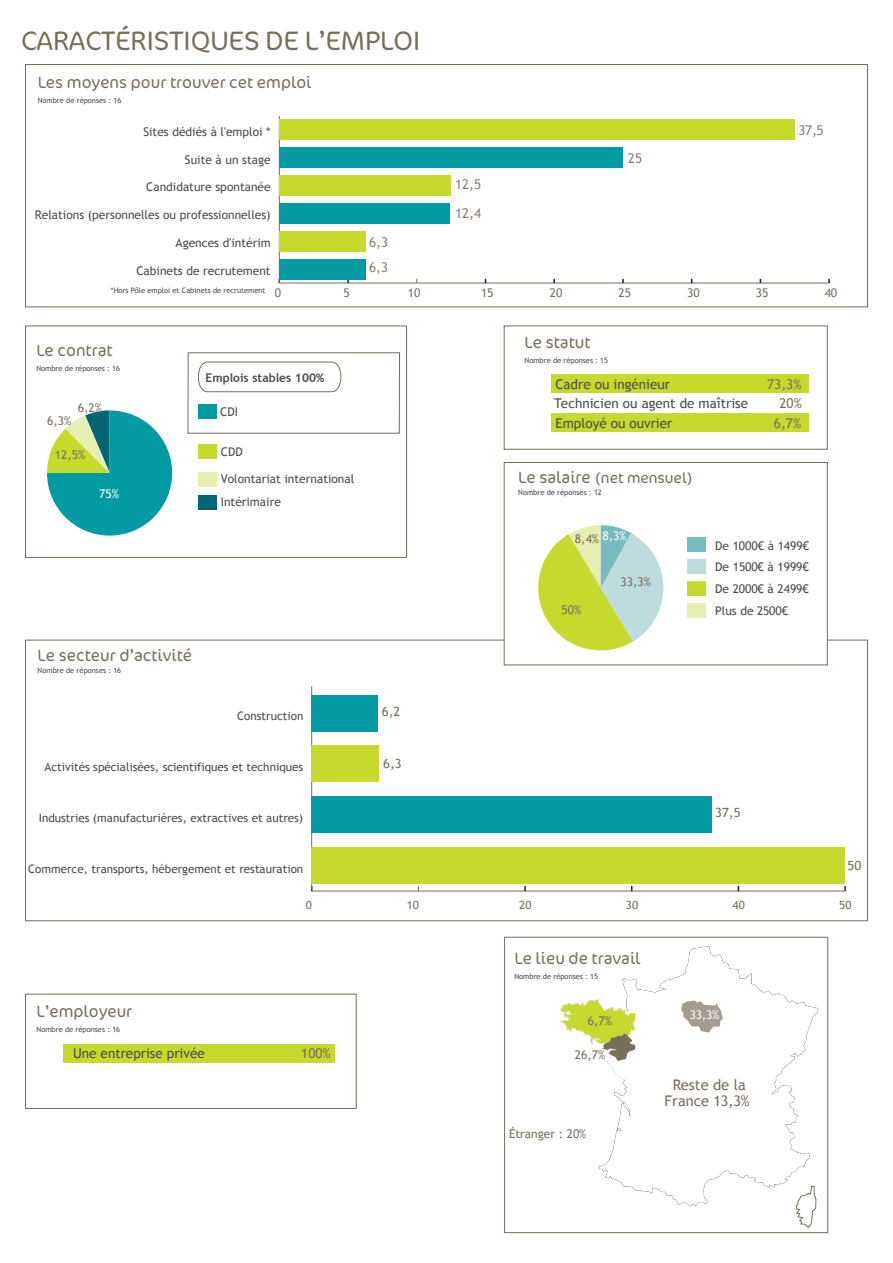
<style>
.page{position:relative;width:893px;height:1263px;background:#fff}
.page>*{position:absolute;margin:0;border:0;box-sizing:border-box;transform-origin:0 0}
.t1{font:300 27px "Cocon";color:#796e5a}
.t2{font:300 16.5px "Cocon";color:#796e5a}
.t3{font:300 15px "Cocon";color:#796e5a}
.t4{font:14.7px/15.5px "Trebuchet MS";color:#796e5a;text-align:center}
.t5{font:13.5px/19.5px "Trebuchet MS";color:#4b4c4d}
.t6{font:13.5px/29.2px "Trebuchet MS";color:#8e8371}
.t7{font:13.5px/19.5px "Trebuchet MS";color:#796e5a;text-align:right}
.t8{font:12.75px "Trebuchet MS";color:#796e5a}
.t9{font:12px/21.9px "Trebuchet MS";color:#4b4c4d}
.t10{font:12px "Trebuchet MS";color:#796e5a}
.t11{font:700 12px "Trebuchet MS";color:#4b4c4d}
.t12{font:12px "Trebuchet MS";color:#fff}
.t13{font:11.7px "Trebuchet MS";color:#4b4c4d}
.t14{font:11.25px "Trebuchet MS";color:#796e5a}
.t15{font:7.5px "Trebuchet MS";color:#4b4c4d}
.s1{font-size:16.5px}
</style>
<div class="page">
<hr style="left:279px;top:283px;width:550px;height:1px;background:#796e5a">
<hr style="left:279px;top:116px;width:1px;height:167px;background:#796e5a">
<div style="left:279px;top:120px;width:516px;height:20px;background:#c6d92d"></div>
<div style="left:279px;top:148px;width:344px;height:20px;background:#029ba3"></div>
<div style="left:279px;top:176px;width:172px;height:20px;background:#c6d92d"></div>
<div style="left:279px;top:203px;width:171px;height:20px;background:#029ba3"></div>
<div style="left:279px;top:231px;width:87px;height:20px;background:#c6d92d"></div>
<div style="left:279px;top:259px;width:87px;height:20px;background:#029ba3"></div>
<div style="left:25px;top:326px;width:382px;height:232px;border:1px solid #796e5a"></div>
<svg style="left:47px;top:410px;width:125px;height:126px"></svg>
<div style="left:188px;top:352px;width:212px;height:82px;border:1px solid #796e5a"></div>
<svg style="left:198px;top:361px;width:144px;height:31px"></svg>
<div style="left:198px;top:404px;width:19px;height:15px;background:#029ba3"></div>
<div style="left:198px;top:445px;width:19px;height:14px;background:#c6d92d"></div>
<div style="left:199px;top:472px;width:18px;height:15px;background:#e7eeb2"></div>
<div style="left:199px;top:495px;width:18px;height:15px;background:#006676"></div>
<hr style="left:312px;top:891px;width:533px;height:1px;background:#796e5a">
<hr style="left:311px;top:686px;width:1px;height:203px;background:#796e5a">
<div style="left:312px;top:695px;width:66px;height:36px;background:#029ba3"></div>
<div style="left:312px;top:746px;width:67px;height:36px;background:#c6d92d"></div>
<div style="left:312px;top:796px;width:400px;height:37px;background:#029ba3"></div>
<div style="left:312px;top:847px;width:533px;height:37px;background:#c6d92d"></div>
<div style="left:504px;top:937px;width:324px;height:296px;background:#fff;border:1px solid #796e5a"></div>
<svg style="left:796px;top:1206px;width:20px;height:22px"></svg>
<svg style="left:598px;top:947px;width:220px;height:259px"></svg>
<svg style="left:681px;top:1000px;width:42px;height:33px"></svg>
<svg style="left:559px;top:999px;width:114px;height:83px"></svg>
<div style="left:25px;top:994px;width:332px;height:115px;border:1px solid #796e5a"></div>
<div style="left:63px;top:1045px;width:272px;height:18px;background:#c6d92d"></div>
<div style="left:504px;top:462px;width:324px;height:203px;background:#fff;border:1px solid #796e5a"></div>
<div style="left:504px;top:326px;width:324px;height:124px;background:#fff;border:1px solid #796e5a"></div>
<div style="left:551px;top:413px;width:258px;height:19px;background:#c6d92d"></div>
<div style="left:551px;top:375px;width:258px;height:18px;background:#c6d92d"></div>
<div style="left:25px;top:64px;width:843px;height:243px;border:1px solid #796e5a"></div>
<svg style="left:538px;top:525px;width:126px;height:126px"></svg>
<div style="left:688px;top:537px;width:18px;height:15px;background:#78bac1"></div>
<div style="left:688px;top:559px;width:18px;height:15px;background:#bedbdf"></div>
<div style="left:688px;top:581px;width:18px;height:15px;background:#c6d92d"></div>
<div style="left:688px;top:603px;width:18px;height:15px;background:#e7eeb2"></div>
<h1 class="t1" style="left:21px;top:25px;width:401px">CARACTÉRISTIQUES DE L’EMPLOI</h1>
<h2 class="t2" style="left:38px;top:73px;width:275px">Les moyens pour trouver cet emploi</h2>
<p class="t15" style="left:38px;top:96px;width:85px">Nombre de réponses : 16</p>
<p class="t9" style="left:143px;top:121px;width:129px">Sites dédiés à l'emploi *</p>
<p class="t9" style="left:185px;top:149px;width:87px">Suite à un stage</p>
<p class="t9" style="left:146px;top:176px;width:126px">Candidature spontanée</p>
<p class="t9" style="left:35px;top:204px;width:237px">Relations (personnelles ou professionnelles)</p>
<p class="t9" style="left:176px;top:232px;width:97px">Agences d'intérim</p>
<p class="t9" style="left:136px;top:260px;width:136px">Cabinets de recrutement</p>
<p class="t6" style="left:369px;top:230px;width:21px;line-height:25.2px">6,3<br>6,3</p>
<p class="t6" style="left:455px;top:170px;width:28px">12,5<br>12,4</p>
<p class="t6" style="left:628px;top:143px;width:16px">25</p>
<p class="t6" style="left:799px;top:115px;width:27px">37,5</p>
<p class="t15" style="left:111px;top:286px;width:156px">*Hors Pôle emploi et Cabinets de recrutement</p>
<p class="t10" style="left:275px;top:286px;width:8px">0</p>
<p class="t10" style="left:344px;top:286px;width:8px">5</p>
<p class="t10" style="left:408px;top:286px;width:14px">10</p>
<p class="t10" style="left:481px;top:286px;width:14px">15</p>
<p class="t10" style="left:550px;top:286px;width:14px">20</p>
<p class="t10" style="left:618px;top:286px;width:14px">25</p>
<p class="t10" style="left:687px;top:286px;width:14px">30</p>
<p class="t10" style="left:756px;top:286px;width:14px">35</p>
<p class="t10" style="left:825px;top:286px;width:14px">40</p>
<h2 class="t2" style="left:36px;top:341px;width:78px">Le contrat</h2>
<p class="t15" style="left:36px;top:364px;width:85px">Nombre de réponses : 16</p>
<p class="t10" style="left:78px;top:400px;width:26px">6,2%</p>
<p class="t10" style="left:55px;top:448px;width:32px">12,5%</p>
<p class="t12" style="left:99px;top:487px;width:21px">75%</p>
<p class="t10" style="left:47px;top:414px;width:26px">6,3%</p>
<p class="t11" style="left:206px;top:370px;width:120px">Emplois stables 100%</p>
<p class="t9" style="left:220px;top:401px;width:19px">CDI</p>
<p class="t9" style="left:221px;top:441px;width:23px">CDD</p>
<p class="t9" style="left:221px;top:467px;width:135px;line-height:23px">Volontariat international<br>Intérimaire</p>
<h2 class="t2" style="left:38px;top:646px;width:156px">Le secteur d’activité</h2>
<p class="t15" style="left:38px;top:666px;width:85px">Nombre de réponses : 16</p>
<p class="t13" style="left:237px;top:709px;width:68px">Construction</p>
<p class="t13" style="left:45px;top:760px;width:260px">Activités spécialisées, scientifiques et techniques</p>
<p class="t13" style="left:39px;top:811px;width:266px">Industries (manufacturières, extractives et autres)</p>
<p class="t13" style="left:28px;top:862px;width:277px">Commerce, transports, hébergement et restauration</p>
<p class="t8" style="left:382px;top:704px;width:20px">6,2</p>
<p class="t8" style="left:383px;top:756px;width:20px">6,3</p>
<h2 class="t2" style="left:525px;top:333px;width:68px">Le statut</h2>
<p class="t15" style="left:525px;top:356px;width:85px">Nombre de réponses : 15</p>
<p class="t5" style="left:554px;top:375px;width:196px">Cadre ou ingénieur<br>Technicien ou agent de maîtrise<br>Employé ou ouvrier</p>
<p class="t7" style="left:767px;top:375px;width:36px">73,3%<br>20%<br>6,7%</p>
<p class="t3" style="left:518px;top:469px;width:175px"><span class="s1">Le salaire</span> (net mensuel)</p>
<p class="t15" style="left:518px;top:488px;width:85px">Nombre de réponses : 12</p>
<p class="t10" style="left:575px;top:531px;width:53px">8,4% <sup>8,3%</sup></p>
<p class="t10" style="left:562px;top:603px;width:21px">50%</p>
<p class="t10" style="left:621px;top:575px;width:32px">33,3%</p>
<p class="t9" style="left:715px;top:534px;width:95px;text-align:justify">De 1000€ à 1499€ De 1500€ à 1999€ De 2000€ à 2499€ Plus de 2500€</p>
<p class="t8" style="left:715px;top:805px;width:27px">37,5</p>
<p class="t8" style="left:848px;top:858px;width:15px">50</p>
<p class="t14" style="left:306px;top:898px;width:8px">0</p>
<p class="t14" style="left:407px;top:898px;width:14px">10</p>
<p class="t14" style="left:519px;top:898px;width:14px">20</p>
<p class="t14" style="left:626px;top:898px;width:14px">30</p>
<p class="t14" style="left:733px;top:898px;width:14px">40</p>
<p class="t14" style="left:839px;top:898px;width:14px">50</p>
<h2 class="t2" style="left:37px;top:1002px;width:97px">L’employeur</h2>
<p class="t15" style="left:37px;top:1024px;width:85px">Nombre de réponses : 16</p>
<h2 class="t2" style="left:514px;top:948px;width:128px">Le lieu de travail</h2>
<p class="t15" style="left:514px;top:971px;width:85px">Nombre de réponses : 15</p>
<p class="t10" style="left:588px;top:1013px;width:26px">6,7%</p>
<p class="t5" style="left:73px;top:1044px;width:133px">Une entreprise privée</p>
<p class="t7" style="left:301px;top:1044px;width:31px">100%</p>
<p class="t10" style="left:575px;top:1048px;width:32px">26,7%</p>
<p class="t10" style="left:509px;top:1126px;width:79px">Étranger : 20%</p>
<p class="t12" style="left:690px;top:1007px;width:31px">33,3%</p>
<p class="t4" style="left:665px;top:1077px;width:87px">Reste de la<br>France 13,3%</p>
</div>
